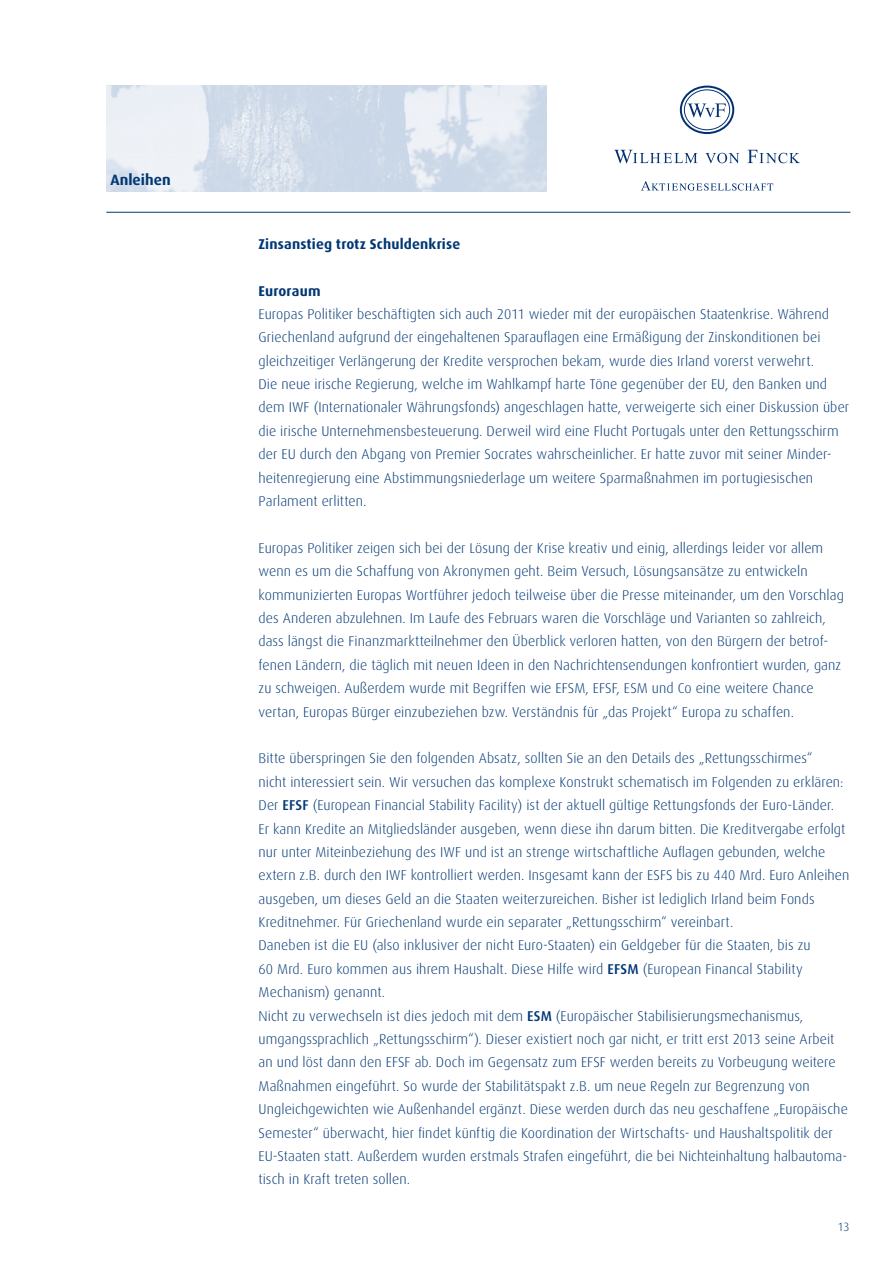
<style>
.page{position:relative;width:893px;height:1263px;background:#fff}
.page>*{position:absolute;margin:0;border:0;box-sizing:border-box;transform-origin:0 0}
.t1{font:700 15px "Dax";color:#013775}
.t2{font:300 14.25px/23.4px "Dax";letter-spacing:.005em;color:#013775}
.t3{font:700 14.25px "Dax";letter-spacing:.01em;color:#013775}
.t4{font:300 12px "Dax";color:#013775}
.s1{font-weight:500}
</style>
<div class="page">
<svg style="left:688px;top:104px;width:38px;height:13px"></svg>
<div style="left:680px;top:86px;width:54px;height:48px;border:2px solid #033172;border-radius:50%"></div>
<div style="left:684px;top:89px;width:46px;height:41px;border:1px solid #033172;border-radius:50%"></div>
<svg style="left:614px;top:150px;width:83px;height:13px"></svg>
<svg style="left:705px;top:153px;width:34px;height:10px"></svg>
<svg style="left:747px;top:150px;width:53px;height:13px"></svg>
<svg style="left:641px;top:181px;width:132px;height:10px"></svg>
<hr style="left:106px;top:212px;width:744px;height:1px;background:#013775">
<img style="left:107px;top:85px;width:439px;height:107px">
<p class="t1" style="left:111px;top:174px;width:62px">Anleihen</p>
<p class="t3" style="left:259px;top:238px;width:203px">Zinsanstieg trotz Schuldenkrise</p>
<p class="t3" style="left:259px;top:284px;width:64px">Euroraum</p>
<p class="t2" style="left:259px;top:303px;width:592px">Europas Politiker beschäftigten sich auch 2011 wieder mit der europäischen Staatenkrise. Während Griechenland aufgrund der eingehaltenen Sparauflagen eine Ermäßigung der Zinskonditionen bei gleichzeitiger Verlängerung der Kredite versprochen bekam, wurde dies Irland vorerst verwehrt.<br>Die neue irische Regierung, welche im Wahlkampf harte Töne gegenüber der EU, den Banken und dem IWF (Internationaler Währungsfonds) angeschlagen hatte, verweigerte sich einer Diskussion über die irische Unternehmensbesteuerung. Derweil wird eine Flucht Portugals unter den Rettungsschirm der EU durch den Abgang von Premier Socrates wahrscheinlicher. Er hatte zuvor mit seiner Minder&shy;heitenregierung eine Abstimmungsniederlage um weitere Sparmaßnahmen im portugiesischen Parlament erlitten.</p>
<p class="t2" style="left:259px;top:537px;width:587px">Europas Politiker zeigen sich bei der Lösung der Krise kreativ und einig, allerdings leider vor allem wenn es um die Schaffung von Akronymen geht. Beim Versuch, Lösungsansätze zu entwickeln kommunizierten Europas Wortführer jedoch teilweise über die Presse miteinander, um den Vorschlag des Anderen abzulehnen. Im Laufe des Februars waren die Vorschläge und Varianten so zahlreich, dass längst die Finanzmarktteilnehmer den Überblick verloren hatten, von den Bürgern der betrof&shy;fenen Ländern, die täglich mit neuen Ideen in den Nachrichtensendungen konfrontiert wurden, ganz zu schweigen. Außerdem wurde mit Begriffen wie EFSM, EFSF, ESM und Co eine weitere Chance vertan, Europas Bürger einzubeziehen bzw. Verständnis für „das Projekt“ Europa zu schaffen.</p>
<p class="t2" style="left:259px;top:747px;width:592px">Bitte überspringen Sie den folgenden Absatz, sollten Sie an den Details des „Rettungsschirmes“<br>nicht interessiert sein. Wir versuchen das komplexe Konstrukt schematisch im Folgenden zu erklären:<br>Der <span class="s1">EFSF</span> (European Financial Stability Facility) ist der aktuell gültige Rettungsfonds der Euro-Länder.<br>Er kann Kredite an Mitgliedsländer ausgeben, wenn diese ihn darum bitten. Die Kreditvergabe erfolgt nur unter Miteinbeziehung des IWF und ist an strenge wirtschaftliche Auflagen gebunden, welche extern z.B. durch den IWF kontrolliert werden. Insgesamt kann der ESFS bis zu 440 Mrd. Euro Anleihen ausgeben, um dieses Geld an die Staaten weiterzureichen. Bisher ist lediglich Irland beim Fonds Kreditnehmer. Für Griechenland wurde ein separater „Rettungsschirm“ vereinbart.<br>Daneben ist die EU (also inklusiver der nicht Euro-Staaten) ein Geldgeber für die Staaten, bis zu<br>60 Mrd. Euro kommen aus ihrem Haushalt. Diese Hilfe wird <span class="s1">EFSM</span> (European Financal Stability Mechanism) genannt.<br>Nicht zu verwechseln ist dies jedoch mit dem <span class="s1">ESM</span> (Europäischer Stabilisierungsmechanismus, umgangssprachlich „Rettungsschirm“). Dieser existiert noch gar nicht, er tritt erst 2013 seine Arbeit an und löst dann den EFSF ab. Doch im Gegensatz zum EFSF werden bereits zu Vorbeugung weitere Maßnahmen eingeführt. So wurde der Stabilitätspakt z.B. um neue Regeln zur Begrenzung von Ungleichgewichten wie Außenhandel ergänzt. Diese werden durch das neu geschaffene „Europäische Semester“ überwacht, hier findet künftig die Koordination der Wirtschafts- und Haushaltspolitik der EU-Staaten statt. Außerdem wurden erstmals Strafen eingeführt, die bei Nichteinhaltung halbautoma&shy;tisch in Kraft treten sollen.</p>
<p class="t4" style="left:837px;top:1222px;width:14px">13</p>
</div>
